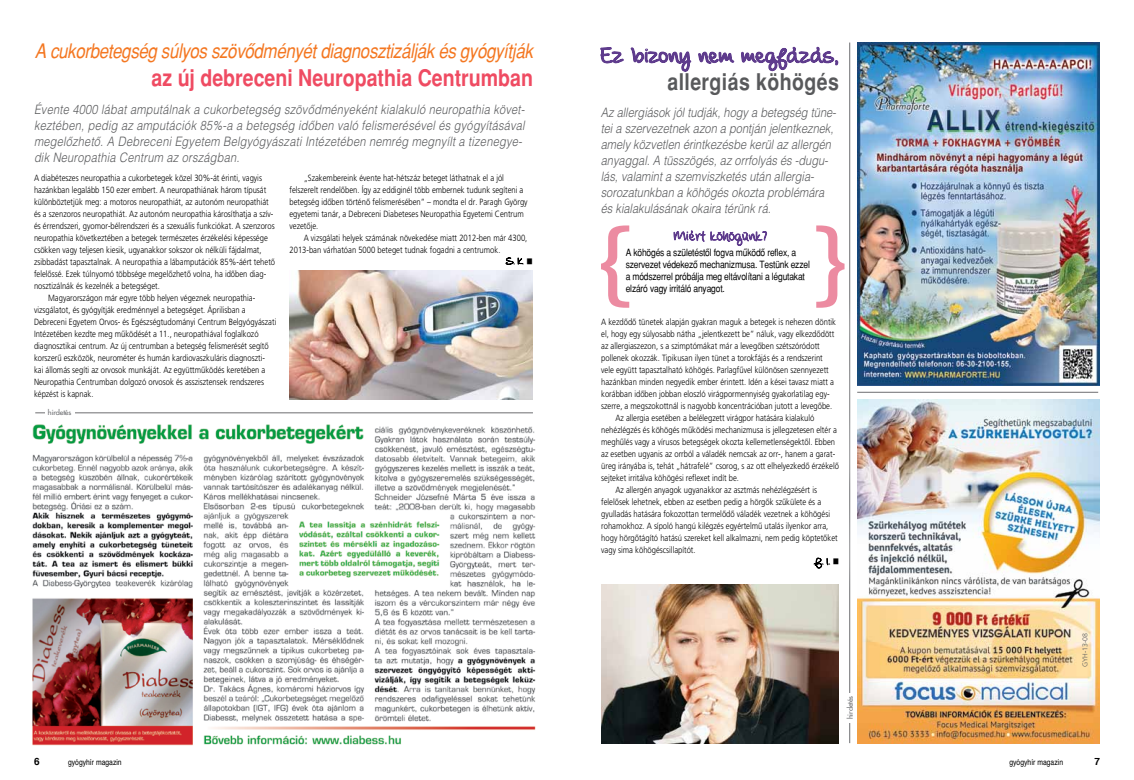
<style>
.page{position:relative;width:1134px;height:780px;background:#fff}
.page>*{position:absolute;margin:0;border:0;box-sizing:border-box;transform-origin:0 0}
.t1{font:23px "KB Helvetica Bold";color:#ef4b62;scale:.85 1}
.t2{font:23px "KB Helvetica Bold";letter-spacing:.02em;color:#58595b;scale:.85 1}
.t3{font:20px "KB Helvetica Italic";letter-spacing:-.025em;color:#f47721;scale:.85 1}
.t4{font:italic 13px/16px "KB Helvetica Light";letter-spacing:.02em;color:#58595b;scale:.85 1}
.t5{font:italic 13px/16px "KB Helvetica Light";color:#58595b;scale:.85 1}
.t6{font:10px/12px "KB Helvetica Roman";letter-spacing:-.02em;color:#000;scale:.85 1}
.t7{font:700 10px "Helvetica";color:#000}
.t8{font:300 9px/12px "Frutiger Alt";color:#000;scale:.85 1}
.t9{font:8px "Helvetica";color:#000;scale:.85 1}
.t10{font:300 7px "Futura Hungary";letter-spacing:-.02em;color:#6d6e71;scale:1.06 1}
.t11{font:300 7px "Frutiger Alt";color:#58595b}
</style>
<div class="page">
<img style="left:32px;top:424px;width:504px;height:322px">
<hr style="left:35px;top:412px;width:498px;height:1px;background:#6d6e71">
<div style="left:45px;top:408px;width:29px;height:9px;background:#fff"></div>
<svg style="left:505px;top:257px;width:19px;height:8px"></svg>
<img style="left:857px;top:43px;width:243px;height:342px">
<img style="left:857px;top:400px;width:243px;height:343px">
<hr style="left:857px;top:392px;width:241px;height:1px;background:#6d6e71">
<hr style="left:849px;top:43px;width:1px;height:700px;background:#6d6e71">
<div style="left:846px;top:692px;width:8px;height:30px;background:#fff"></div>
<svg style="left:600px;top:46px;width:239px;height:26px"></svg>
<div style="left:571px;top:288px;width:297px;height:309px;background:#fff"></div>
<svg style="left:814px;top:557px;width:16px;height:11px"></svg>
<svg style="left:673px;top:230px;width:94px;height:16px"></svg>
<svg style="left:601px;top:225px;width:28px;height:83px"></svg>
<svg style="left:816px;top:225px;width:28px;height:83px"></svg>
<img style="left:601px;top:584px;width:238px;height:159px">
<img style="left:289px;top:270px;width:244px;height:130px">
<h2 class="t3" style="left:35px;top:39px;width:587px">A cukorbetegség súlyos szövôdményét diagnosztizálják és gyógyítják</h2>
<h1 class="t1" style="left:152px;top:64px;width:450px">az új debreceni Neuropathia Centrumban</h1>
<p class="t4" style="left:34px;top:101px;width:579px">Évente 4000 lábat amputálnak a cukorbetegség szövôdményeként kialakuló neuropathia követ&shy;keztében, pedig az amputációk 85%-a a betegség idôben való felismerésével és gyógyításával megelôzhetô. A Debreceni Egyetem Belgyógyászati Intézetében nemrég megnyílt a tizenegye&shy;dik Neuropathia Centrum az országban.</p>
<p class="t8" style="left:289px;top:172px;width:282px;text-indent:14px">„Szakembereink évente hat-hétszáz beteget láthatnak el a jól felszerelt rendelôben. Így az eddiginél több embernek tudunk segíteni a betegség idôben történô felismerésében” – mondta el dr. Paragh György egyetemi tanár, a Debreceni Diabeteses Neuropathia Egyetemi Centrum vezetôje.</p>
<p class="t8" style="left:289px;top:232px;width:281px;text-indent:14px">A vizsgálati helyek számának növekedése miatt 2012-ben már 4300,<br>2013-ban várhatóan 5000 beteget tudnak fogadni a centrumok.</p>
<p class="t8" style="left:34px;top:172px;width:270px">A diabéteszes neuropathia a cukorbetegek közel 30%-át érinti, vagyis</p>
<p class="t8" style="left:34px;top:184px;width:275px">hazánkban legalább 150 ezer embert. A neuropathiának három típusát</p>
<p class="t8" style="left:34px;top:196px;width:278px">különböztetjük meg: a motoros neuropathiát, az autonóm neuropathiát</p>
<p class="t8" style="left:34px;top:208px;width:283px">és a szenzoros neuropathiát. Az autonóm neuropathia károsíthatja a szív-</p>
<p class="t8" style="left:34px;top:220px;width:285px">és érrendszeri, gyomor-bélrendszeri és a szexuális funkciókat. A szenzoros</p>
<p class="t8" style="left:34px;top:232px;width:277px">neuropathia következtében a betegek természetes érzékelési képessége</p>
<p class="t8" style="left:34px;top:244px;width:269px">csökken vagy teljesen kiesik, ugyanakkor sokszor ok nélküli fájdalmat,</p>
<p class="t8" style="left:34px;top:256px;width:285px">zsibbadást tapasztalnak. A neuropathia a lábamputációk 85%-áért tehetô</p>
<p class="t8" style="left:34px;top:268px;width:275px">felelôssé. Ezek túlnyomó többsége megelôzhetô volna, ha idôben diag-</p>
<p class="t8" style="left:34px;top:280px;width:150px">nosztizálnák és kezelnék a betegséget.</p>
<p class="t8" style="left:48px;top:292px;width:245px">Magyarországon már egyre több helyen végeznek neuropathia-</p>
<p class="t8" style="left:34px;top:304px;width:251px">vizsgálatot, és gyógyítják eredménnyel a betegséget. Áprilisban a</p>
<p class="t8" style="left:34px;top:316px;width:287px">Debreceni Egyetem Orvos- és Egészségtudományi Centrum Belgyógyászati</p>
<p class="t8" style="left:34px;top:328px;width:266px">Intézetében kezdte meg mûködését a 11., neuropathiával foglalkozó</p>
<p class="t8" style="left:34px;top:340px;width:278px">diagnosztikai centrum. Az új centrumban a betegség felismerését segítô</p>
<p class="t8" style="left:34px;top:352px;width:273px">korszerû eszközök, neurométer és humán kardiovaszkuláris diagnoszti-</p>
<p class="t8" style="left:34px;top:364px;width:274px">kai állomás segíti az orvosok munkáját. Az együttmûködés keretében a</p>
<p class="t8" style="left:34px;top:376px;width:272px">Neuropathia Centrumban dolgozó orvosok és asszisztensek rendszeres</p>
<p class="t8" style="left:34px;top:388px;width:72px">képzést is kapnak.</p>
<p class="t10" style="left:48px;top:408px;width:24px">hirdetés</p>
<h1 class="t2" style="left:667px;top:69px;width:203px">allergiás köhögés</h1>
<p class="t5" style="left:601px;top:104px;width:278px">Az allergiások jól tudják, hogy a betegség tüne&shy;tei a szervezetnek azon a pontján jelentkeznek, amely közvetlen érintkezésbe kerül az allergén anyaggal. A tüsszögés, az orrfolyás és -dugu&shy;lás, valamint a szemviszketés után allergia&shy;sorozatunkban a köhögés okozta problémára és kialakulásának okaira térünk rá.</p>
<p class="t6" style="left:626px;top:246px;width:218px">A köhögés a születéstôl fogva mûködô reflex, a szervezet védekezô mechanizmusa. Testünk ezzel a módszerrel próbálja meg eltávolítani a légutakat elzáró vagy irritáló anyagot.</p>
<p class="t8" style="left:601px;top:316px;width:278px">A kezdôdô tünetek alapján gyakran maguk a betegek is nehezen döntik</p>
<p class="t8" style="left:601px;top:328px;width:276px">el, hogy egy súlyosabb nátha „jelentkezett be” náluk, vagy elkezdôdött</p>
<p class="t8" style="left:601px;top:340px;width:259px">az allergiaszezon, s a szimptómákat már a levegôben szétszóródott</p>
<p class="t8" style="left:601px;top:352px;width:262px">pollenek okozzák. Tipikusan ilyen tünet a torokfájás és a rendszerint</p>
<p class="t8" style="left:601px;top:364px;width:269px">vele együtt tapasztalható köhögés. Parlagfûvel különösen szennyezett</p>
<p class="t8" style="left:601px;top:376px;width:275px">hazánkban minden negyedik ember érintett. Idén a kései tavasz miatt a</p>
<p class="t8" style="left:601px;top:388px;width:270px">korábban idôben jobban eloszló virágpormennyiség gyakorlatilag egy-</p>
<p class="t8" style="left:601px;top:400px;width:273px">szerre, a megszokottnál is nagyobb koncentrációban jutott a levegôbe.</p>
<p class="t8" style="left:615px;top:412px;width:236px">Az allergia esetében a belélegzett virágpor hatására kialakuló</p>
<p class="t8" style="left:601px;top:424px;width:279px">nehézlégzés és köhögés mûködési mechanizmusa is jellegzetesen eltér a</p>
<p class="t8" style="left:601px;top:436px;width:277px">meghûlés vagy a vírusos betegségek okozta kellemetlenségektôl. Ebben</p>
<p class="t8" style="left:601px;top:448px;width:277px">az esetben ugyanis az orrból a váladék nemcsak az orr-, hanem a garat-</p>
<p class="t8" style="left:601px;top:460px;width:281px">üreg irányába is, tehát „hátrafelé” csorog, s az ott elhelyezkedô érzékelô</p>
<p class="t8" style="left:601px;top:472px;width:164px">sejteket irritálva köhögési reflexet indít be.</p>
<p class="t8" style="left:615px;top:484px;width:239px">Az allergén anyagok ugyanakkor az asztmás nehézlégzésért is</p>
<p class="t8" style="left:601px;top:496px;width:260px">felelôsek lehetnek, ebben az esetben pedig a hörgôk szûkülete és a</p>
<p class="t8" style="left:601px;top:508px;width:271px">gyulladás hatására fokozottan termelôdô váladék vezetnek a köhögési</p>
<p class="t8" style="left:601px;top:520px;width:269px">rohamokhoz. A sípoló hangú kilégzés egyértelmû utalás ilyenkor arra,</p>
<p class="t8" style="left:601px;top:532px;width:280px">hogy hörgôtágító hatású szereket kell alkalmazni, nem pedig köptetôket</p>
<p class="t8" style="left:601px;top:544px;width:113px">vagy sima köhögéscsillapítót.</p>
<p class="t10" style="left:846px;top:719px;width:24px;rotate:-90deg">hirdetés</p>
<p class="t11" style="left:1081px;top:667px;width:36px;rotate:-90deg">GYH-13-08</p>
<p class="t7" style="left:34px;top:753px;width:7px">6</p>
<p class="t9" style="left:68px;top:755px;width:65px">gyógyhír magazin</p>
<p class="t9" style="left:1009px;top:755px;width:65px">gyógyhír magazin</p>
<p class="t7" style="left:1094px;top:753px;width:7px">7</p>
</div>
